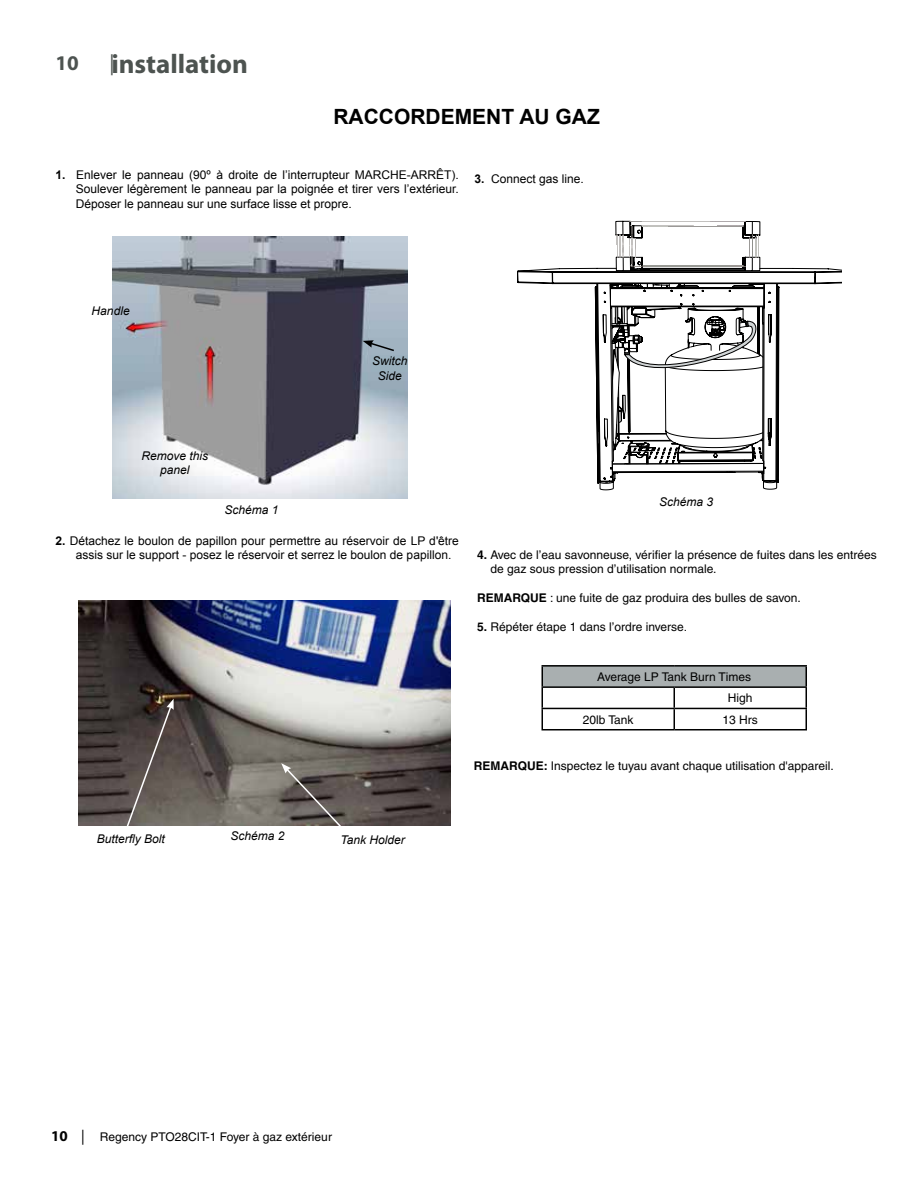
<style>
.page{position:relative;width:918px;height:1188px;background:#fff}
.page>*{position:absolute;margin:0;border:0;box-sizing:border-box;transform-origin:0 0}
.t1{font:700 27px "Myriad Pro";color:#4d5350}
.t2{font:700 21px "Arial";color:#000}
.t3{font:700 21px "Myriad Pro";color:#4d5350}
.t4{font:12px/14.4px "Helvetica";color:#000}
.t5{font:12px/14.4px "Arial";color:#000;text-align:justify}
.t6{font:italic 12px/14.4px "Arial";color:#000;text-align:center}
.s1{font-weight:400;font-size:21px}
.s2{font-weight:700}
.s3{font-family:"Arial"}
.s4{font-family:"Myriad Pro";font-weight:700;font-size:15px}
.s5{font-family:"Myriad Pro";font-size:15px}
</style>
<div class="page">
<div style="left:542px;top:666px;width:264px;height:21px;background:#a9afb0"></div>
<hr style="left:542px;top:665px;width:132px;height:2px;background:#000">
<hr style="left:674px;top:665px;width:133px;height:2px;background:#000">
<hr style="left:542px;top:686px;width:132px;height:2px;background:#000">
<hr style="left:674px;top:686px;width:133px;height:2px;background:#000">
<hr style="left:542px;top:708px;width:132px;height:1px;background:#000">
<svg style="left:542px;top:667px;width:1px;height:62px"></svg>
<hr style="left:674px;top:708px;width:133px;height:1px;background:#000">
<svg style="left:806px;top:667px;width:1px;height:62px"></svg>
<hr style="left:542px;top:729px;width:132px;height:1px;background:#000">
<hr style="left:674px;top:729px;width:133px;height:1px;background:#000">
<img style="left:79px;top:600px;width:372px;height:225px">
<svg style="left:281px;top:763px;width:65px;height:63px;background:#67605c"></svg>
<svg style="left:123px;top:699px;width:51px;height:127px;background:#5a524e"></svg>
<img style="left:112px;top:236px;width:295px;height:263px">
<svg style="left:363px;top:340px;width:33px;height:12px"></svg>
<svg style="left:596px;top:665px;width:182px;height:66px"></svg>
<svg style="left:518px;top:268px;width:324px;height:31px"></svg>
<svg style="left:595px;top:220px;width:185px;height:271px"></svg>
<svg style="left:600px;top:221px;width:177px;height:269px"></svg>
<h2 class="t3" style="left:56px;top:49px;width:25px">10</h2>
<h1 class="t1" style="left:110px;top:46px;width:140px"><span class="s1">|</span>installation</h1>
<h2 class="t2" style="left:333px;top:103px;width:268px">RACCORDEMENT AU GAZ</h2>
<p class="t5" style="left:76px;top:168px;width:385px;text-indent:-20px"><span class="s2">1.</span> Enlever le panneau (90º à droite de l’interrupteur MARCHE-ARRÊT).<br>Soulever légèrement le panneau par la poignée et tirer vers l’extérieur.<br>Déposer le panneau sur une surface lisse et propre.</p>
<p class="t5" style="left:475px;top:172px;width:111px"><span class="s2">3.</span> Connect gas line.</p>
<p class="t6" style="left:92px;top:304px;width:40px">Handle</p>
<p class="t6" style="left:372px;top:354px;width:37px">Switch<br>Side</p>
<p class="t6" style="left:141px;top:449px;width:68px">Remove this panel</p>
<p class="t6" style="left:225px;top:503px;width:56px">Schéma 1</p>
<p class="t5" style="left:76px;top:533px;width:385px;text-indent:-20px"><span class="s2">2.</span> Détachez le boulon de papillon pour permettre au réservoir de LP d'être assis sur le support - posez le réservoir et serrez le boulon de papillon.</p>
<p class="t6" style="left:659px;top:495px;width:56px">Schéma 3</p>
<p class="t4" style="left:490px;top:547px;width:388px;text-indent:-13px"><span class="s2">4.</span> Avec de l’eau savonneuse, vérifier la présence de fuites dans les entrées de gaz sous pression d’utilisation normale.</p>
<p class="t4" style="left:477px;top:591px;width:325px"><span class="s2">REMARQUE</span> : une fuite de gaz produira des bulles de savon.</p>
<p class="t4" style="left:477px;top:619px;width:212px"><span class="s2">5.</span> Répéter étape 1 dans l’ordre inverse<span class="s3">.</span></p>
<p class="t4" style="left:597px;top:670px;width:156px">Average LP Tank Burn Times</p>
<p class="t4" style="left:728px;top:691px;width:26px">High</p>
<p class="t4" style="left:583px;top:712px;width:52px">20lb Tank</p>
<p class="t4" style="left:723px;top:712px;width:37px">13 Hrs</p>
<p class="t4" style="left:474px;top:759px;width:361px"><span class="s2">REMARQUE:</span> Inspectez le tuyau avant chaque utilisation d'appareil.</p>
<p class="t6" style="left:231px;top:829px;width:56px">Schéma 2</p>
<p class="t6" style="left:97px;top:832px;width:70px">Butterfly Bolt</p>
<p class="t6" style="left:341px;top:832px;width:66px">Tank Holder</p>
<p class="t4" style="left:51px;top:1130px;width:282px"><span class="s4">10</span> <span class="s5">|</span> Regency PTO28CIT-1 Foyer à gaz extérieur</p>
</div>
